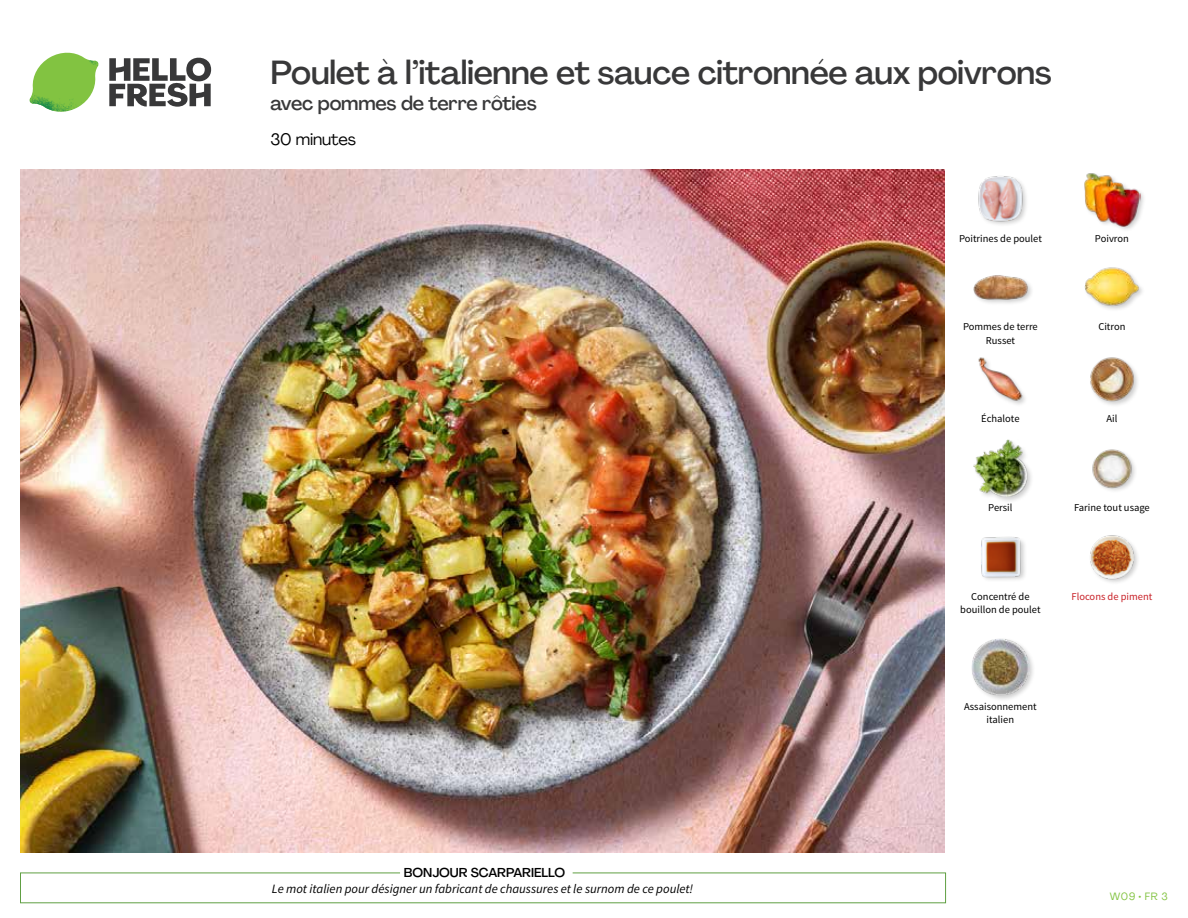
<style>
.page{position:relative;width:1188px;height:918px;background:#fff}
.page>*{position:absolute;margin:0;border:0;box-sizing:border-box;transform-origin:0 0}
.t1{font:500 33px "Agrandir";letter-spacing:-.015em;color:#383839}
.t2{font:500 19.5px "Agrandir";letter-spacing:-.01em;color:#383839}
.t3{font:16.5px "Agrandir";letter-spacing:-.01em;color:#000}
.t4{font:italic 12.75px "Source Sans Pro";color:#000}
.t5{font:500 12.75px "Agrandir";color:#000}
.t6{font:10.5px/13.5px "Source Sans Pro";color:#000;text-align:center}
.t7{font:10.5px "Source Sans Pro";color:#c82027}
.t8{font:10.5px "Agrandir";color:#82c341}
</style>
<div class="page">
<svg style="left:109px;top:57px;width:102px;height:50px"></svg>
<svg style="left:34px;top:53px;width:62px;height:40px"></svg>
<img style="left:67px;top:53px;width:32px;height:26px">
<img style="left:33px;top:75px;width:59px;height:11px">
<img style="left:29px;top:79px;width:61px;height:33px">
<img style="left:65px;top:86px;width:27px;height:25px">
<div style="left:20px;top:873px;width:926px;height:30px;border:1px solid #609f43"></div>
<div style="left:400px;top:865px;width:173px;height:15px;background:#fff"></div>
<img style="left:21px;top:170px;width:924px;height:682px">
<div style="left:971px;top:637px;width:64px;height:66px;background:#000;opacity:.2"></div>
<img style="left:972px;top:638px;width:57px;height:58px">
<img style="left:1090px;top:535px;width:48px;height:48px">
<img style="left:981px;top:537px;width:44px;height:43px">
<img style="left:1092px;top:449px;width:43px;height:42px">
<div style="left:973px;top:439px;width:61px;height:65px;background:#000;opacity:.2"></div>
<img style="left:973px;top:439px;width:56px;height:58px">
<img style="left:1090px;top:357px;width:48px;height:48px">
<img style="left:978px;top:357px;width:47px;height:48px">
<img style="left:1084px;top:267px;width:57px;height:43px">
<div style="left:973px;top:274px;width:61px;height:33px;background:#000;opacity:.2"></div>
<img style="left:973px;top:274px;width:56px;height:28px">
<div style="left:1083px;top:172px;width:63px;height:61px;background:#000;opacity:.2"></div>
<img style="left:1083px;top:172px;width:58px;height:55px">
<img style="left:978px;top:176px;width:48px;height:49px">
<h1 class="t1" style="left:271px;top:52px;width:783px">Poulet à l’italienne et sauce citronnée aux poivrons</h1>
<h2 class="t2" style="left:271px;top:91px;width:268px">avec pommes de terre rôties</h2>
<h3 class="t3" style="left:271px;top:129px;width:87px">30 minutes</h3>
<p class="t5" style="left:404px;top:864px;width:163px">BONJOUR SCARPARIELLO</p>
<p class="t4" style="left:272px;top:881px;width:423px">Le mot italien pour désigner un fabricant de chaussures et le surnom de ce poulet!</p>
<p class="t6" style="left:959px;top:232px;width:84px">Poitrines de poulet</p>
<p class="t6" style="left:1095px;top:232px;width:35px">Poivron</p>
<p class="t6" style="left:963px;top:320px;width:76px">Pommes de terre</p>
<p class="t6" style="left:1098px;top:320px;width:29px">Citron</p>
<p class="t6" style="left:986px;top:334px;width:31px">Russet</p>
<p class="t6" style="left:981px;top:412px;width:40px">Échalote</p>
<p class="t6" style="left:1106px;top:412px;width:12px">Ail</p>
<p class="t6" style="left:988px;top:501px;width:26px">Persil</p>
<p class="t6" style="left:1074px;top:501px;width:77px">Farine tout usage</p>
<p class="t6" style="left:971px;top:590px;width:60px">Concentré de</p>
<p class="t7" style="left:1072px;top:590px;width:82px">Flocons de piment</p>
<p class="t6" style="left:960px;top:603px;width:82px">bouillon de poulet</p>
<p class="t6" style="left:964px;top:700px;width:74px">Assaisonnement italien</p>
<p class="t8" style="left:1110px;top:890px;width:60px">W09 • FR 3</p>
</div>
